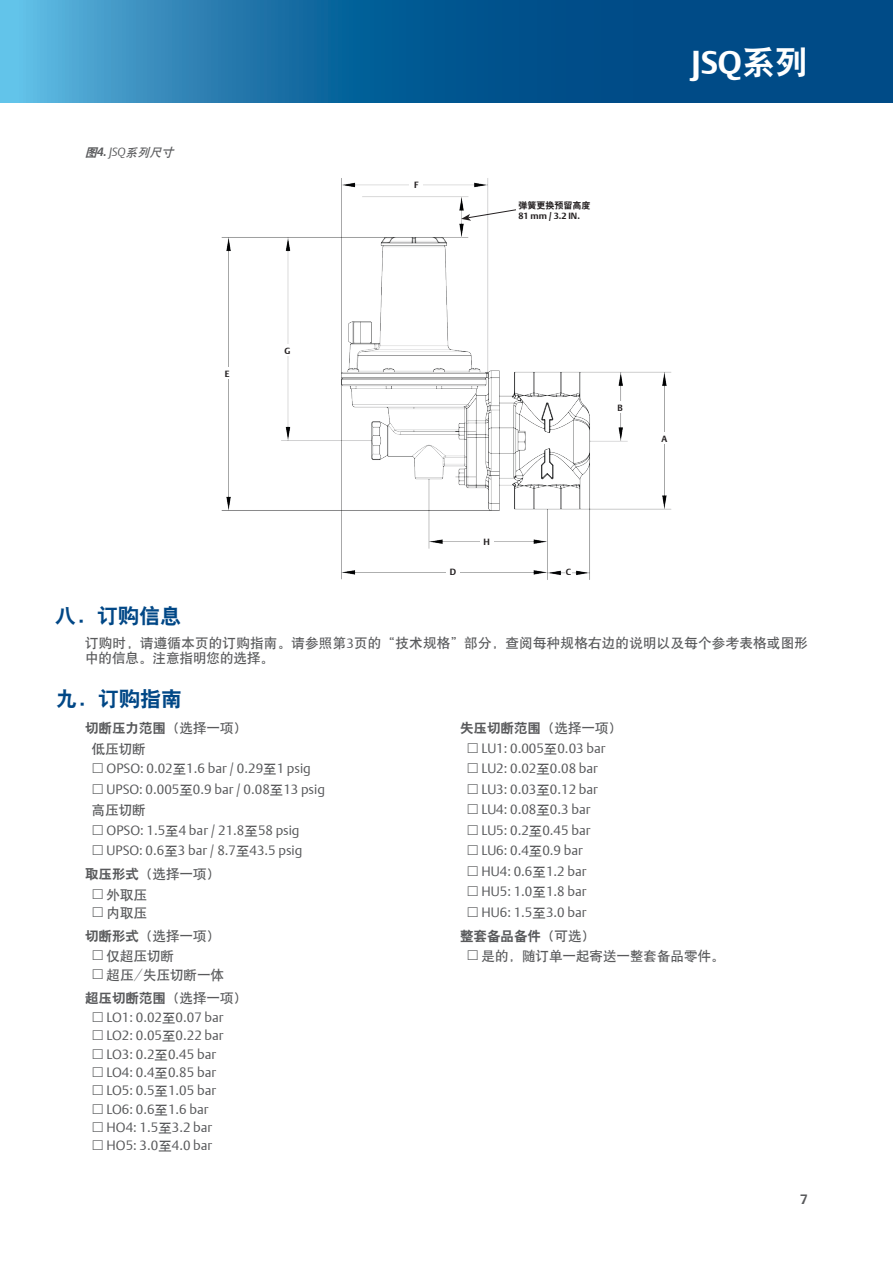
<style>
.page{position:relative;width:893px;height:1263px;background:#fff}
.page>*{position:absolute;margin:0;border:0;box-sizing:border-box;transform-origin:0 0}
.t1{font:700 33px "DTL Argo T";color:#fff}
.t2{font:21px "H Yb 2 gj";color:#004786}
.t3{font:13.5px/20.4px "DTL Argo T Light";color:#58595b}
.t4{font:13.5px/15px "H Yb 1 gj";letter-spacing:.02em;color:#58595b}
.t5{font:13.5px/20.4px "H Yb 1 gj";color:#58595b}
.t6{font:13.5px "H Yb 2 gj";color:#58595b}
.t7{font:700 13.5px "DTL Argo T";color:#58595b}
.t8{font:italic 12px "H Yb 1 gj";color:#58595b}
.t9{font:700 9px "DTL Argo T";color:#231f20}
.t10{font:9px "H Yb 2 gj";color:#231f20}
.s1{font-family:"H Yb 2 gj"}
.s2{font-family:"DTL Argo T";font-weight:700}
.s3{font-family:"DTL Argo T Light"}
.s4{font-family:"H Yb 2 gj";font-weight:400}
.s5{font-family:"H Yb 1 gj"}
</style>
<div class="page">
<svg style="left:1px;top:0;width:892px;height:103px;background:#14679e"></svg>
<img style="left:221px;top:178px;width:451px;height:402px">
<div style="left:518px;top:195px;width:130px;height:29px;background:#fff"></div>
<div style="left:410px;top:180px;width:13px;height:9px;background:#fff"></div>
<div style="left:281px;top:344px;width:13px;height:11px;background:#fff"></div>
<div style="left:480px;top:535px;width:13px;height:11px;background:#fff"></div>
<div style="left:446px;top:566px;width:14px;height:11px;background:#fff"></div>
<div style="left:613px;top:402px;width:14px;height:11px;background:#fff"></div>
<div style="left:658px;top:432px;width:13px;height:12px;background:#fff"></div>
<div style="left:565px;top:566px;width:7px;height:10px;background:#fff"></div>
<div style="left:221px;top:367px;width:13px;height:11px;background:#fff"></div>
<svg style="left:461px;top:209px;width:56px;height:12px"></svg>
<p class="t8" style="left:85px;top:146px;width:93px"><span class="s1">图</span><span class="s2">4.</span> <span class="s3">JSQ</span>系列尺寸</p>
<p class="t9" style="left:225px;top:368px;width:6px">E</p>
<p class="t9" style="left:284px;top:345px;width:7px">G</p>
<h2 class="t2" style="left:55px;top:605px;width:127px">八. 订购信息</h2>
<p class="t9" style="left:414px;top:180px;width:6px">F</p>
<p class="t10" style="left:518px;top:201px;width:73px">弹簧更换预留高度</p>
<p class="t9" style="left:518px;top:210px;width:63px">81 mm / 3.2 IN.</p>
<h1 class="t1" style="left:691px;top:43px;width:118px">JSQ<span class="s4">系列</span></h1>
<p class="t9" style="left:450px;top:567px;width:8px">D</p>
<p class="t9" style="left:483px;top:536px;width:8px">H</p>
<p class="t9" style="left:617px;top:403px;width:7px">B</p>
<p class="t9" style="left:661px;top:433px;width:7px">A</p>
<p class="t9" style="left:566px;top:566px;width:7px">C</p>
<p class="t4" style="left:85px;top:636px;width:724px">订购时，请遵循本页的订购指南。请参照第<span class="s3">3</span>页的“技术规格”部分，查阅每种规格右边的说明以及每个参考表格或图形中的信息。注意指明您的选择。</p>
<h2 class="t2" style="left:56px;top:688px;width:127px">九. 订购指南</h2>
<p class="t6" style="left:85px;top:722px;width:164px">切断压力范围<span class="s5">（选择一项）</span></p>
<p class="t5" style="left:92px;top:739px;width:55px">低压切断</p>
<p class="t3" style="left:107px;top:758px;width:220px">OPSO: 0.02<span class="s5">至</span>1.6 bar / 0.29<span class="s5">至</span>1 psig<br>UPSO: 0.005<span class="s5">至</span>0.9 bar / 0.08<span class="s5">至</span>13 psig</p>
<p class="t5" style="left:92px;top:800px;width:55px">高压切断</p>
<p class="t3" style="left:107px;top:820px;width:197px">OPSO: 1.5<span class="s5">至</span>4 bar / 21.8<span class="s5">至</span>58 psig<br>UPSO: 0.6<span class="s5">至</span>3 bar / 8.7<span class="s5">至</span>43.5 psig</p>
<p class="t5" style="left:107px;top:864px;width:115px;text-indent:-21px"><span class="s1">取压形式</span>（选择一项）外取压</p>
<p class="t5" style="left:85px;top:901px;width:137px;line-height:23px;text-indent:21px">内取压<br><span class="s1">切断形式</span>（选择一项）</p>
<p class="t5" style="left:107px;top:947px;width:119px;line-height:18.3px">仅超压切断<br>超压/失压切断一体</p>
<p class="t6" style="left:85px;top:991px;width:164px">超压切断范围<span class="s5">（选择一项）</span></p>
<p class="t3" style="left:107px;top:1008px;width:119px;line-height:18.3px">LO1: 0.02<span class="s5">至</span>0.07 bar<br>LO2: 0.05<span class="s5">至</span>0.22 bar<br>LO3: 0.2<span class="s5">至</span>0.45 bar<br>LO4: 0.4<span class="s5">至</span>0.85 bar<br>LO5: 0.5<span class="s5">至</span>1.05 bar<br>LO6: 0.6<span class="s5">至</span>1.6 bar<br>HO4: 1.5<span class="s5">至</span>3.2 bar<br>HO5: 3.0<span class="s5">至</span>4.0 bar</p>
<p class="t6" style="left:460px;top:722px;width:163px">失压切断范围<span class="s5">（选择一项）</span></p>
<p class="t3" style="left:482px;top:738px;width:125px">LU1: 0.005<span class="s5">至</span>0.03 bar<br>LU2: 0.02<span class="s5">至</span>0.08 bar<br>LU3: 0.03<span class="s5">至</span>0.12 bar<br>LU4: 0.08<span class="s5">至</span>0.3 bar<br>LU5: 0.2<span class="s5">至</span>0.45 bar<br>LU6: 0.4<span class="s5">至</span>0.9 bar<br>HU4: 0.6<span class="s5">至</span>1.2 bar<br>HU5: 1.0<span class="s5">至</span>1.8 bar<br>HU6: 1.5<span class="s5">至</span>3.0 bar</p>
<p class="t6" style="left:460px;top:929px;width:136px">整套备品备件<span class="s5">（可选）</span></p>
<p class="t5" style="left:482px;top:946px;width:244px">是的，随订单一起寄送一整套备品零件。</p>
<p class="t7" style="left:800px;top:1191px;width:9px">7</p>
</div>
